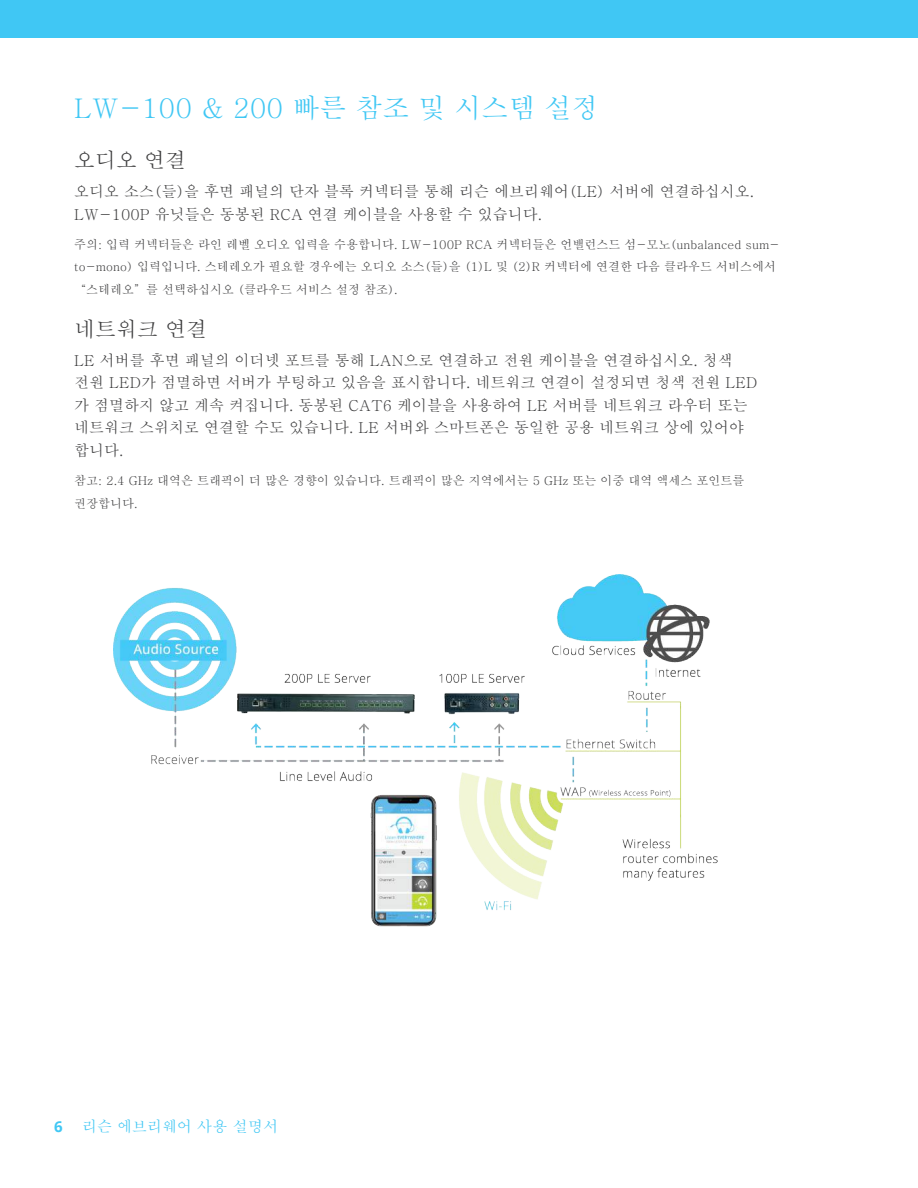
<style>
.page{position:relative;width:918px;height:1188px;background:#fff}
.page>*{position:absolute;margin:0;border:0;box-sizing:border-box;transform-origin:0 0}
.t1{font:500 27px "Adobe Myungjo Std";color:#40c7f4}
.t2{font:500 21px "Adobe Myungjo Std";color:#3e3e3f}
.t3{font:500 15px/22.5px "Adobe Myungjo Std";color:#3e3e3f}
.t4{font:500 15px "Adobe Myungjo Std";color:#40c7f4}
.t5{font:700 15px "Open Sans";color:#40c7f4}
.t6{font:500 12px/22.5px "Adobe Myungjo Std";color:#3e3e3f}
</style>
<div class="page">
<div style="left:0;top:0;width:918px;height:37px;background:#40c7f4"></div>
<img style="left:113px;top:575px;width:604px;height:352px">
<h1 class="t1" style="left:74px;top:94px;width:526px">LW-100 &amp; 200 빠른 참조 및 시스템 설정</h1>
<h2 class="t2" style="left:74px;top:149px;width:113px">오디오 연결</h2>
<p class="t3" style="left:74px;top:180px;width:681px">오디오 소스(들)을 후면 패널의 단자 블록 커넥터를 통해 리슨 에브리웨어(LE) 서버에 연결하십시오.<br>LW-100P 유닛들은 동봉된 RCA 연결 케이블을 사용할 수 있습니다.</p>
<p class="t6" style="left:74px;top:233px;width:707px">주의: 입력 커넥터들은 라인 레벨 오디오 입력을 수용합니다. LW-100P RCA 커넥터들은 언밸런스드 섬-모노(unbalanced sum&shy;to-mono) 입력입니다. 스테레오가 필요할 경우에는 오디오 소스(들)을 (1)L 및 (2)R 커넥터에 연결한 다음 클라우드 서비스에서 “스테레오”를 선택하십시오 (클라우드 서비스 설정 참조).</p>
<h2 class="t2" style="left:74px;top:318px;width:134px">네트워크 연결</h2>
<p class="t3" style="left:74px;top:349px;width:685px">LE 서버를 후면 패널의 이더넷 포트를 통해 LAN으로 연결하고 전원 케이블을 연결하십시오. 청색 전원 LED가 점멸하면 서버가 부팅하고 있음을 표시합니다. 네트워크 연결이 설정되면 청색 전원 LED 가 점멸하지 않고 계속 켜집니다. 동봉된 CAT6 케이블을 사용하여 LE 서버를 네트워크 라우터 또는 네트워크 스위치로 연결할 수도 있습니다. LE 서버와 스마트폰은 동일한 공용 네트워크 상에 있어야 합니다.</p>
<p class="t6" style="left:74px;top:469px;width:672px">참고: 2.4 GHz 대역은 트래픽이 더 많은 경향이 있습니다. 트래픽이 많은 지역에서는 5 GHz 또는 이중 대역 액세스 포인트를 권장합니다.</p>
<p class="t5" style="left:54px;top:1116px;width:10px">6</p>
<p class="t4" style="left:82px;top:1119px;width:198px">리슨 에브리웨어 사용 설명서</p>
</div>
